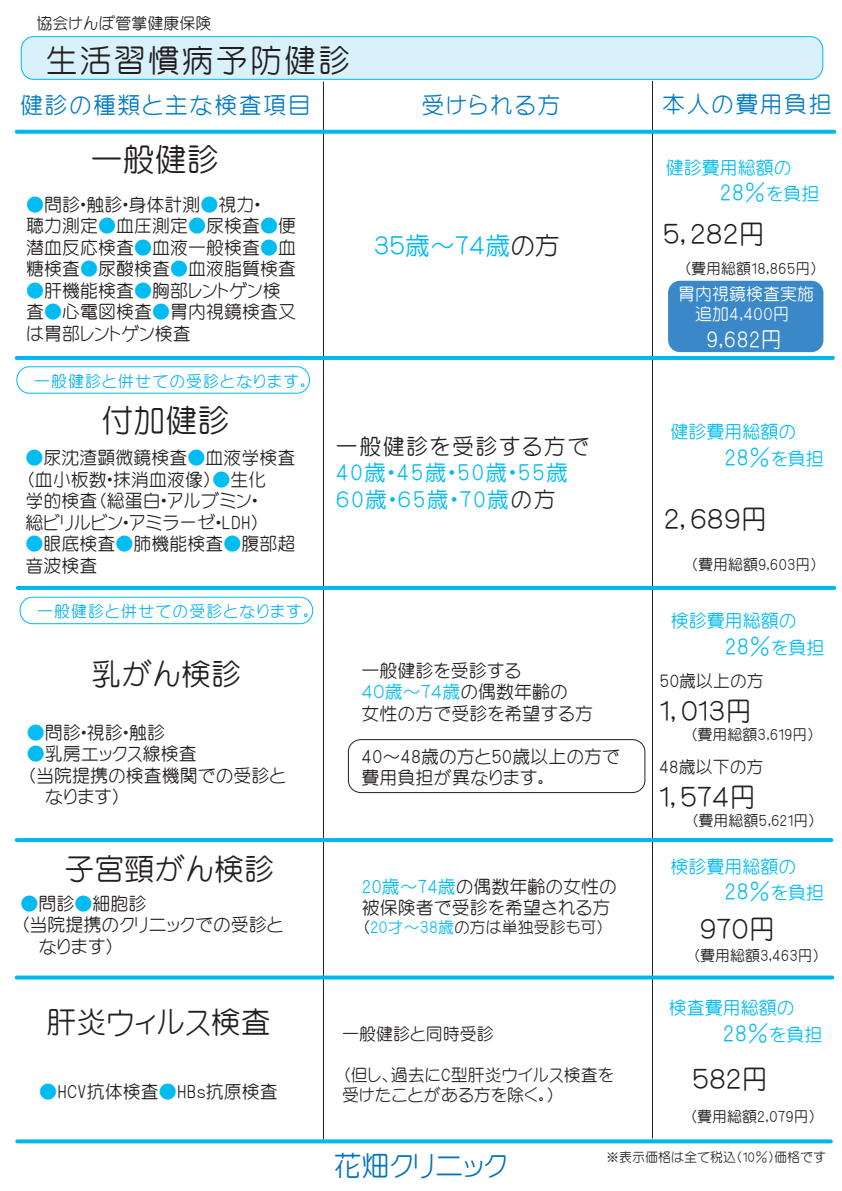
<style>
.page{position:relative;width:842px;height:1191px;background:#fff}
.page>*{position:absolute;margin:0;border:0;box-sizing:border-box;transform-origin:0 0}
.t1{font:32px "Arphic P Round Gothic Medium JIS";letter-spacing:.065em;color:#231f20}
.t2{font:30px "Arphic P Round Gothic Medium JIS";color:#231f20}
.t3{font:28px "Arphic P Round Gothic Medium JIS";color:#0072bc}
.t4{font:27px "Arphic P Round Gothic Medium JIS";color:#231f20}
.t5{font:25px "Arphic P Round Gothic Medium JIS";color:#00baf1}
.t6{font:23px "Arphic P Round Gothic Medium JIS";letter-spacing:.065em;color:#007cc3}
.t7{font:22px/26.5px "Arphic P Round Gothic Medium JIS";letter-spacing:.065em;color:#00bbf0}
.t8{font:22px "Arphic P Round Gothic Medium JIS";color:#00bcf1}
.t9{font:22px "Arphic P Round Gothic Medium JIS";color:#fff}
.t10{font:18px/21.5px "Arphic P Round Gothic Medium JIS";color:#231f20}
.t11{font:18px "Arphic P Round Gothic Medium JIS";color:#00bcf1}
.t12{font:17px/20.5px "Arphic P Round Gothic Medium JIS";color:#231f20}
.t13{font:17px/20.5px "Arphic P Round Gothic Medium JIS";color:#fff;text-align:center}
.t14{font:16px "Arphic P Round Gothic Medium JIS";letter-spacing:.065em;color:#00b2ef}
.t15{font:16px "Arphic P Round Gothic Medium JIS";color:#231f20}
.t16{font:15px "Arphic P Round Gothic Medium JIS";color:#231f20}
.t17{font:13px "Arphic P Round Gothic Medium JIS";color:#231f20}
.s1{color:#00bcf1}
.s2{color:#01bdf1}
.s3{color:#00bbf1}
.s4{color:#06bef1}
.s5{color:#00bbf0}
.s6{color:#00baf0}
.s7{color:#231f20}
.s8{color:#00baf1}
.s9{font-size:18px}
</style>
<div class="page">
<div style="left:668px;top:281px;width:155px;height:71px;background:#3b88c8;border-radius:12px"></div>
<hr style="left:323px;top:82px;width:1px;height:1057px;background:#231f20">
<hr style="left:652px;top:81px;width:1px;height:1057px;background:#231f20">
<svg style="left:20px;top:36px;width:804px;height:44px"></svg>
<svg style="left:17px;top:130px;width:817px;height:4px;fill:#00b7ef"></svg>
<svg style="left:18px;top:586px;width:816px;height:4px;fill:#00b7ef"></svg>
<svg style="left:17px;top:1139px;width:814px;height:4px;fill:#00b7ef"></svg>
<svg style="left:17px;top:975px;width:815px;height:4px;fill:#00b7ef"></svg>
<svg style="left:17px;top:838px;width:814px;height:4px;fill:#00b7ef"></svg>
<hr style="left:17px;top:356px;width:816px;height:4px;background:#00b7ef">
<div style="left:16px;top:366px;width:294px;height:28px;border:1px solid #00bbf1;border-radius:13px"></div>
<div style="left:20px;top:596px;width:293px;height:28px;border:1px solid #00bbf1;border-radius:13px"></div>
<div style="left:348px;top:739px;width:297px;height:54px;border:1px solid #231f20;border-radius:12px"></div>
<p class="t15" style="left:36px;top:15px;width:176px">協会けんぽ管掌健康保険</p>
<h1 class="t1" style="left:46px;top:44px;width:306px">生活習慣病予防健診</h1>
<p class="t6" style="left:20px;top:94px;width:292px">健診の種類と主な検査項目</p>
<p class="t6" style="left:422px;top:93px;width:140px">受けられる方</p>
<p class="t6" style="left:662px;top:93px;width:171px">本人の費用負担</p>
<h1 class="t1" style="left:91px;top:143px;width:130px">一般健診</h1>
<p class="t10" style="left:26px;top:194px;width:272px"><span class="s1">●</span>問診・触診・身体計測<span class="s2">●</span>視力・<br>聴力測定<span class="s1">●</span>血圧測定<span class="s1">●</span>尿検査<span class="s1">●</span>便潜血反応検査<span class="s3">●</span>血液一般検査<span class="s1">●</span>血糖検査<span class="s3">●</span>尿酸検査<span class="s1">●</span>血液脂質検査</p>
<p class="t10" style="left:26px;top:280px;width:272px"><span class="s2">●</span>肝機能検査<span class="s1">●</span>胸部レントゲン検査<span class="s1">●</span>心電図検査<span class="s3">●</span>胃内視鏡検査又は胃部レントゲン検査</p>
<p class="t14" style="left:34px;top:373px;width:275px">一般健診と併せての受診となります。</p>
<h1 class="t1" style="left:101px;top:404px;width:129px">付加健診</h1>
<p class="t10" style="left:26px;top:447px;width:272px"><span class="s1">●</span>尿沈渣顕微鏡検査<span class="s1">●</span>血液学検査（血小板数・抹消血液像）<span class="s1">●</span>生化<br>学的検査（総蛋白・アルブミン・<br>総ビリルビン・アミラーゼ・LDH）</p>
<p class="t10" style="left:26px;top:533px;width:272px"><span class="s1">●</span>眼底検査<span class="s1">●</span>肺機能検査<span class="s1">●</span>腹部超音波検査</p>
<p class="t14" style="left:37px;top:603px;width:275px">一般健診と併せての受診となります。</p>
<h2 class="t2" style="left:91px;top:659px;width:151px">乳がん検診</h2>
<p class="t10" style="left:27px;top:721px;width:140px"><span class="s4">●</span>問診・視診・触診</p>
<p class="t10" style="left:27px;top:743px;width:171px"><span class="s5">●</span>乳房エックス線検査</p>
<p class="t10" style="left:27px;top:764px;width:261px">（当院提携の検査機関での受診と</p>
<p class="t10" style="left:45px;top:786px;width:78px">なります）</p>
<h2 class="t2" style="left:64px;top:854px;width:211px">子宮頸がん検診</h2>
<p class="t10" style="left:20px;top:892px;width:127px"><span class="s6">●</span>問診<span class="s1">●</span>細胞診</p>
<p class="t10" style="left:20px;top:914px;width:264px">（当院提携のクリニックでの受診と</p>
<p class="t10" style="left:38px;top:935px;width:78px">なります）</p>
<h2 class="t2" style="left:46px;top:1006px;width:226px">肝炎ウィルス検査</h2>
<p class="t10" style="left:39px;top:1080px;width:240px"><span class="s1">●</span>HCV抗体検査<span class="s1">●</span>HBｓ抗原検査</p>
<h3 class="t5" style="left:374px;top:233px;width:187px">３５歳～７４歳<span class="s7">の方</span></h3>
<p class="t7" style="left:336px;top:433px;width:255px"><span class="s7">一般健診を受診する方で<br></span>40歳・45歳・<span class="s1">50歳・55歳<br></span>６0歳・６5歳・<span class="s1">７0</span>歳<span class="s7">の方</span></p>
<p class="t10" style="left:362px;top:659px;width:233px">一般健診を受診する<br><span class="s1">４０歳～７４歳</span>の偶数年齢の<br>女性の方で受診を希望する方</p>
<p class="t10" style="left:362px;top:745px;width:260px">40～48歳の方と50歳以上の方で費用負担が異なります。</p>
<p class="t10" style="left:362px;top:875px;width:257px"><span class="s8">20歳～74歳</span>の偶数年齢の女性の被保険者で受診を希望される方</p>
<p class="t15" style="left:362px;top:919px;width:245px">（<span class="s8">20才～38歳</span>の方は単独受診も可）</p>
<p class="t12" style="left:342px;top:1023px;width:153px">一般健診と同時受診</p>
<p class="t12" style="left:342px;top:1064px;width:273px">（但し、過去にC型肝炎ウイルス検査を受けたことがある方を除く。）</p>
<p class="t11" style="left:666px;top:158px;width:127px">健診費用総額の</p>
<p class="t8" style="left:720px;top:182px;width:101px">28％<span class="s9">を負担</span></p>
<h3 class="t4" style="left:663px;top:220px;width:104px">５，２８２円</h3>
<p class="t16" style="left:683px;top:261px;width:136px">（費用総額18,865円）</p>
<p class="t13" style="left:678px;top:283px;width:137px">胃内視鏡検査実施追加4,400円</p>
<p class="t9" style="left:706px;top:328px;width:78px">9,682円</p>
<p class="t11" style="left:670px;top:422px;width:127px">健診費用総額の</p>
<p class="t8" style="left:724px;top:446px;width:101px">28％<span class="s9">を負担</span></p>
<h3 class="t4" style="left:664px;top:505px;width:105px">２，６８９円</h3>
<p class="t16" style="left:690px;top:557px;width:130px">（費用総額9,603円）</p>
<p class="t11" style="left:671px;top:612px;width:127px">検診費用総額の</p>
<p class="t8" style="left:725px;top:635px;width:101px">28％<span class="s9">を負担</span></p>
<p class="t12" style="left:659px;top:671px;width:106px">50歳以上の方</p>
<h3 class="t4" style="left:659px;top:697px;width:94px">１，０１３円</h3>
<p class="t12" style="left:659px;top:756px;width:106px">48歳以下の方</p>
<h3 class="t4" style="left:659px;top:783px;width:99px">１，５７４円</h3>
<p class="t16" style="left:691px;top:813px;width:127px">（費用総額5,621円）</p>
<p class="t16" style="left:690px;top:727px;width:127px">（費用総額3,619円）</p>
<p class="t11" style="left:670px;top:857px;width:127px">検診費用総額の</p>
<p class="t8" style="left:724px;top:880px;width:101px">28％<span class="s9">を負担</span></p>
<h3 class="t4" style="left:699px;top:915px;width:78px">９７０円</h3>
<p class="t16" style="left:692px;top:948px;width:130px">（費用総額3,463円）</p>
<p class="t11" style="left:669px;top:999px;width:127px">検査費用総額の</p>
<p class="t8" style="left:723px;top:1022px;width:101px">28％<span class="s9">を負担</span></p>
<h3 class="t4" style="left:692px;top:1065px;width:78px">５８２円</h3>
<p class="t16" style="left:689px;top:1108px;width:129px">（費用総額2,079円）</p>
<h3 class="t3" style="left:334px;top:1151px;width:175px">花畑クリニック</h3>
<p class="t17" style="left:606px;top:1150px;width:221px">※表示価格は全て税込(10％)価格です</p>
</div>
